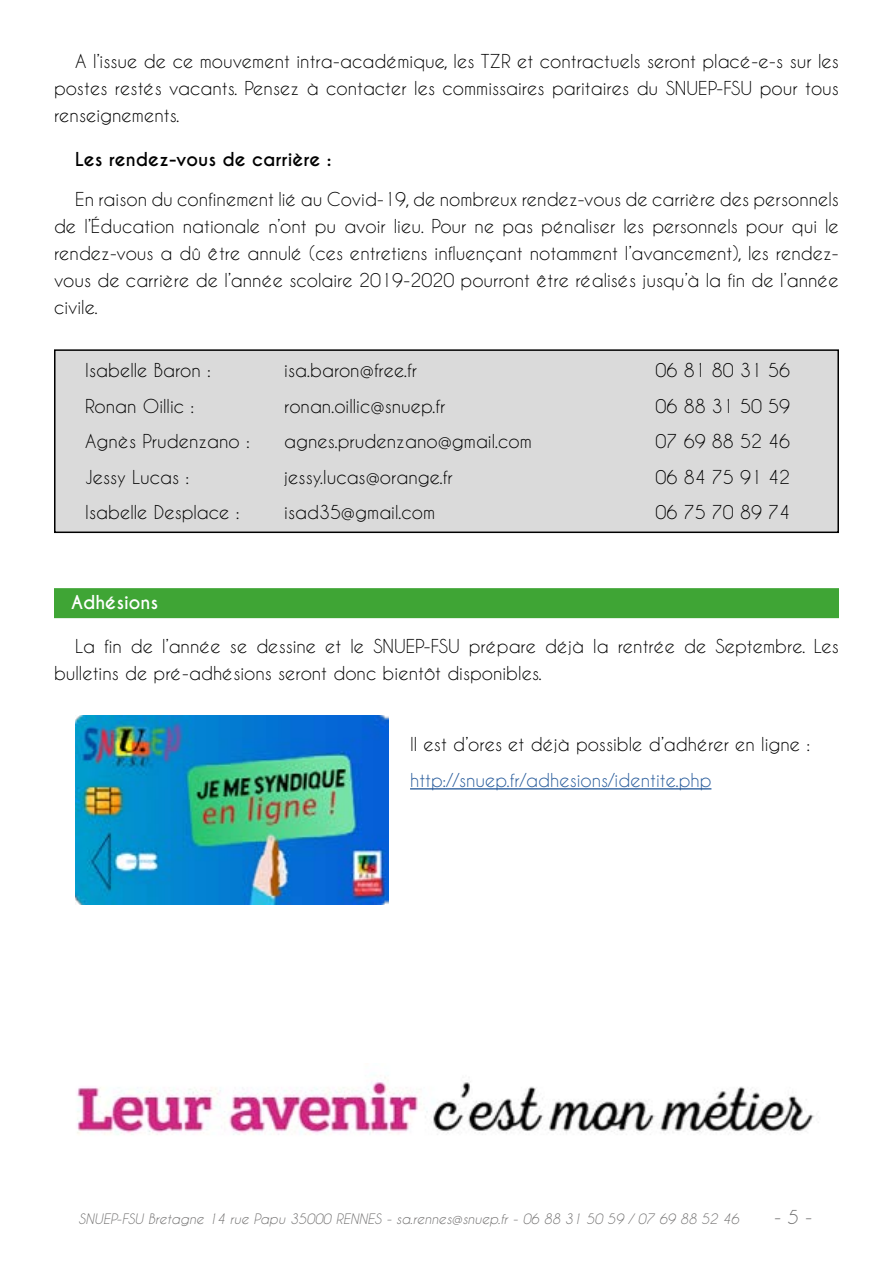
<style>
.page{position:relative;width:893px;height:1263px;background:#fff}
.page>*{position:absolute;margin:0;border:0;box-sizing:border-box;transform-origin:0 0}
.t1{font:18px/27px "Caviar Dreams";color:#000;text-align:justify}
.t2{font:18px "Caviar Dreams";color:#275b9b}
.t3{font:700 18px "Caviar Dreams";color:#000}
.t4{font:700 18px "Caviar Dreams";color:#fff}
.t5{font:italic 18px "Caviar Dreams";color:#706f6f}
.t6{font:italic 13.5px "Caviar Dreams";color:#706f6f}
</style>
<div class="page">
<div style="left:54px;top:588px;width:785px;height:30px;background:#3fa535"></div>
<hr style="left:410px;top:788px;width:301px;height:1px;background:#275b9b">
<div style="left:55px;top:350px;width:783px;height:182px;background:#dadada"></div>
<div style="left:54px;top:349px;width:785px;height:184px;border:2px solid #000"></div>
<img style="left:75px;top:716px;width:314px;height:189px">
<img style="left:77px;top:1077px;width:738px;height:58px">
<p class="t1" style="left:54px;top:48px;width:786px;text-indent:21px">A l’issue de ce mouvement intra-académique, les TZR et contractuels seront placé-e-s sur les postes restés vacants. Pensez à contacter les commissaires paritaires du SNUEP-FSU pour tous renseignements.</p>
<p class="t3" style="left:75px;top:148px;width:258px">Les rendez-vous de carrière :</p>
<p class="t1" style="left:54px;top:185px;width:786px;text-indent:21px">En raison du confinement lié au Covid-19, de nombreux rendez-vous de carrière des personnels de l’Éducation nationale n’ont pu avoir lieu. Pour ne pas pénaliser les personnels pour qui le rendez-vous a dû être annulé (ces entretiens influençant notamment l’avancement), les rendez&shy;vous de carrière de l’année scolaire 2019-2020 pourront être réalisés jusqu’à la fin de l’année civile.</p>
<p class="t1" style="left:85px;top:357px;width:127px">Isabelle Baron :</p>
<p class="t1" style="left:284px;top:357px;width:134px">isa.baron@free.fr</p>
<p class="t1" style="left:655px;top:357px;width:136px">06 81 80 31 56</p>
<p class="t1" style="left:85px;top:392px;width:110px">Ronan Oillic :</p>
<p class="t1" style="left:284px;top:392px;width:163px">ronan.oillic@snuep.fr</p>
<p class="t1" style="left:655px;top:392px;width:136px">06 88 31 50 59</p>
<p class="t1" style="left:85px;top:428px;width:166px">Agnès Prudenzano :</p>
<p class="t1" style="left:284px;top:428px;width:249px">agnes.prudenzano@gmail.com</p>
<p class="t1" style="left:655px;top:428px;width:136px">07 69 88 52 46</p>
<p class="t1" style="left:85px;top:463px;width:105px">Jessy Lucas :</p>
<p class="t1" style="left:284px;top:463px;width:170px">jessy.lucas@orange.fr</p>
<p class="t1" style="left:655px;top:463px;width:136px">06 84 75 91 42</p>
<p class="t1" style="left:85px;top:499px;width:156px">Isabelle Desplace :</p>
<p class="t1" style="left:284px;top:499px;width:152px">isad35@gmail.com</p>
<p class="t1" style="left:655px;top:499px;width:136px">06 75 70 89 74</p>
<p class="t4" style="left:71px;top:592px;width:89px">Adhésions</p>
<p class="t1" style="left:54px;top:633px;width:786px;text-indent:21px">La fin de l’année se dessine et le SNUEP-FSU prépare déjà la rentrée de Septembre. Les bulletins de pré-adhésions seront donc bientôt disponibles.</p>
<p class="t1" style="left:410px;top:731px;width:402px">Il est d’ores et déjà possible d’adhérer en ligne :</p>
<p class="t2" style="left:410px;top:770px;width:303px">http://snuep.fr/adhesions/identite.php</p>
<p class="t6" style="left:79px;top:1211px;width:662px">SNUEP-FSU Bretagne 14 rue Papu 35000 RENNES - sa.rennes@snuep.fr - 06 88 31 50 59 / 07 69 88 52 46</p>
<p class="t5" style="left:773px;top:1207px;width:40px">- 5 -</p>
</div>
